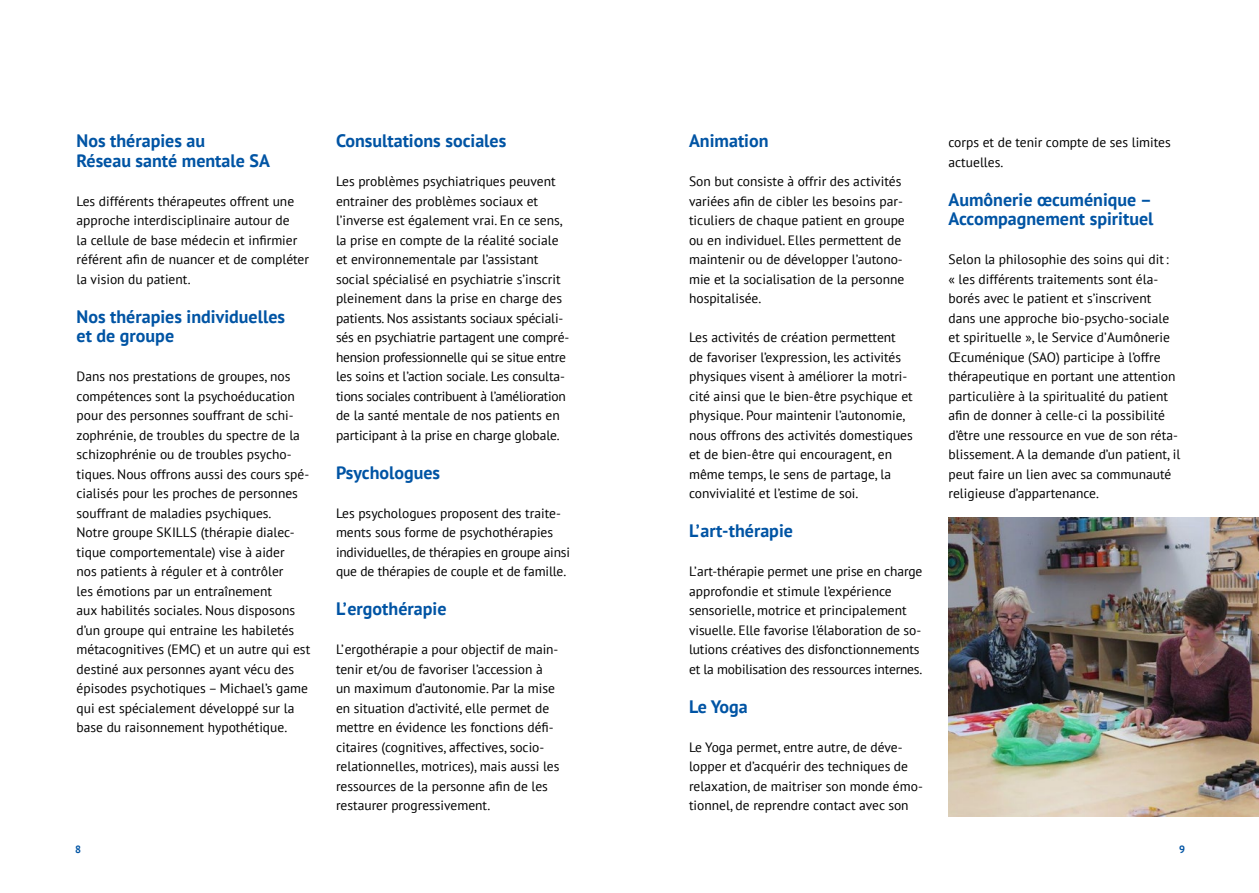
<style>
.page{position:relative;width:1259px;height:893px;background:#fff}
.page>*{position:absolute;margin:0;border:0;box-sizing:border-box;transform-origin:0 0}
.t1{font:700 18px/19.5px "PT Sans";color:#0054a4}
.t2{font:13.5px/19.5px "PT Sans";color:#000}
.t3{font:700 10.5px "PT Sans";color:#0054a4}
</style>
<div class="page">
<img style="left:948px;top:518px;width:311px;height:298px">
<h1 class="t1" style="left:77px;top:131px;width:195px">Nos thérapies au<br>Réseau santé mentale SA</h1>
<p class="t2" style="left:77px;top:191px;width:234px">Les différents thérapeutes offrent une approche interdisciplinaire autour de<br>la cellule de base médecin et infirmier référent afin de nuancer et de compléter la vision du patient.</p>
<h1 class="t1" style="left:77px;top:306px;width:210px">Nos thérapies individuelles et de groupe</h1>
<p class="t2" style="left:77px;top:366px;width:235px">Dans nos prestations de groupes, nos compétences sont la psychoéducation pour des personnes souffrant de schi&shy;zophrénie, de troubles du spectre de la schizophrénie ou de troubles psycho&shy;tiques. Nous offrons aussi des cours spé&shy;cialisés pour les proches de personnes souffrant de maladies psychiques.<br>Notre groupe SKILLS (thérapie dialec&shy;tique comportementale) vise à aider<br>nos patients à réguler et à contrôler<br>les émotions par un entraînement<br>aux habilités sociales. Nous disposons d’un groupe qui entraine les habiletés métacognitives (EMC) et un autre qui est destiné aux personnes ayant vécu des épisodes psychotiques – Michael’s game qui est spécialement développé sur la base du raisonnement hypothétique.</p>
<h1 class="t1" style="left:336px;top:131px;width:172px">Consultations sociales</h1>
<p class="t2" style="left:336px;top:171px;width:235px">Les problèmes psychiatriques peuvent entrainer des problèmes sociaux et l’inverse est également vrai. En ce sens, la prise en compte de la réalité sociale et environnementale par l’assistant social spécialisé en psychiatrie s’inscrit pleinement dans la prise en charge des patients. Nos assistants sociaux spéciali&shy;sés en psychiatrie partagent une compré&shy;hension professionnelle qui se situe entre les soins et l’action sociale. Les consulta&shy;tions sociales contribuent à l’amélioration de la santé mentale de nos patients en participant à la prise en charge globale.</p>
<h1 class="t1" style="left:336px;top:462px;width:106px">Psychologues</h1>
<p class="t2" style="left:336px;top:503px;width:235px">Les psychologues proposent des traite&shy;ments sous forme de psychothérapies individuelles, de thérapies en groupe ainsi que de thérapies de couple et de famille.</p>
<h1 class="t1" style="left:336px;top:599px;width:112px">L’ergothérapie</h1>
<p class="t2" style="left:336px;top:639px;width:225px">L’ ergothérapie a pour objectif de main&shy;tenir et/ou de favoriser l’accession à un maximum d’autonomie. Par la mise en situation d’activité, elle permet de mettre en évidence les fonctions défi&shy;citaires (cognitives, affectives, socio&shy;relationnelles, motrices), mais aussi les ressources de la personne afin de les restaurer progressivement.</p>
<h1 class="t1" style="left:689px;top:131px;width:81px">Animation</h1>
<p class="t2" style="left:689px;top:171px;width:217px">Son but consiste à offrir des activités variées afin de cibler les besoins par&shy;ticuliers de chaque patient en groupe ou en individuel. Elles permettent de maintenir ou de développer l’autono&shy;mie et la socialisation de la personne hospitalisée.</p>
<p class="t2" style="left:689px;top:327px;width:225px">Les activités de création permettent de favoriser l’expression, les activités physiques visent à améliorer la motri&shy;cité ainsi que le bien-être psychique et physique. Pour maintenir l’autonomie, nous offrons des activités domestiques et de bien-être qui encouragent, en même temps, le sens de partage, la convivialité et l’estime de soi.</p>
<h1 class="t1" style="left:689px;top:521px;width:105px">L’art-thérapie</h1>
<p class="t2" style="left:689px;top:561px;width:235px">L’art-thérapie permet une prise en charge approfondie et stimule l’expérience sensorielle, motrice et principalement visuelle. Elle favorise l’élaboration de so&shy;lutions créatives des disfonctionnements et la mobilisation des ressources internes.</p>
<h1 class="t1" style="left:689px;top:696px;width:60px">Le Yoga</h1>
<p class="t2" style="left:689px;top:737px;width:235px">Le Yoga permet, entre autre, de déve&shy;lopper et d’acquérir des techniques de relaxation, de maitriser son monde émo&shy;tionnel, de reprendre contact avec son</p>
<p class="t2" style="left:948px;top:132px;width:224px">corps et de tenir compte de ses limites actuelles.</p>
<h1 class="t1" style="left:948px;top:189px;width:206px">Aumônerie œcuménique –<br>Accompagnement spirituel</h1>
<p class="t2" style="left:948px;top:249px;width:233px">Selon la philosophie des soins qui dit:<br>« les différents traitements sont éla&shy;borés avec le patient et s’inscrivent dans une approche bio-psycho-sociale et spirituelle », le Service d’Aumônerie Œcuménique (SAO) participe à l’offre thérapeutique en portant une attention particulière à la spiritualité du patient afin de donner à celle-ci la possibilité d’être une ressource en vue de son réta&shy;blissement. A la demande d’un patient, il peut faire un lien avec sa communauté religieuse d’appartenance.</p>
<p class="t3" style="left:75px;top:842px;width:7px">8</p>
<p class="t3" style="left:1179px;top:842px;width:7px">9</p>
</div>
